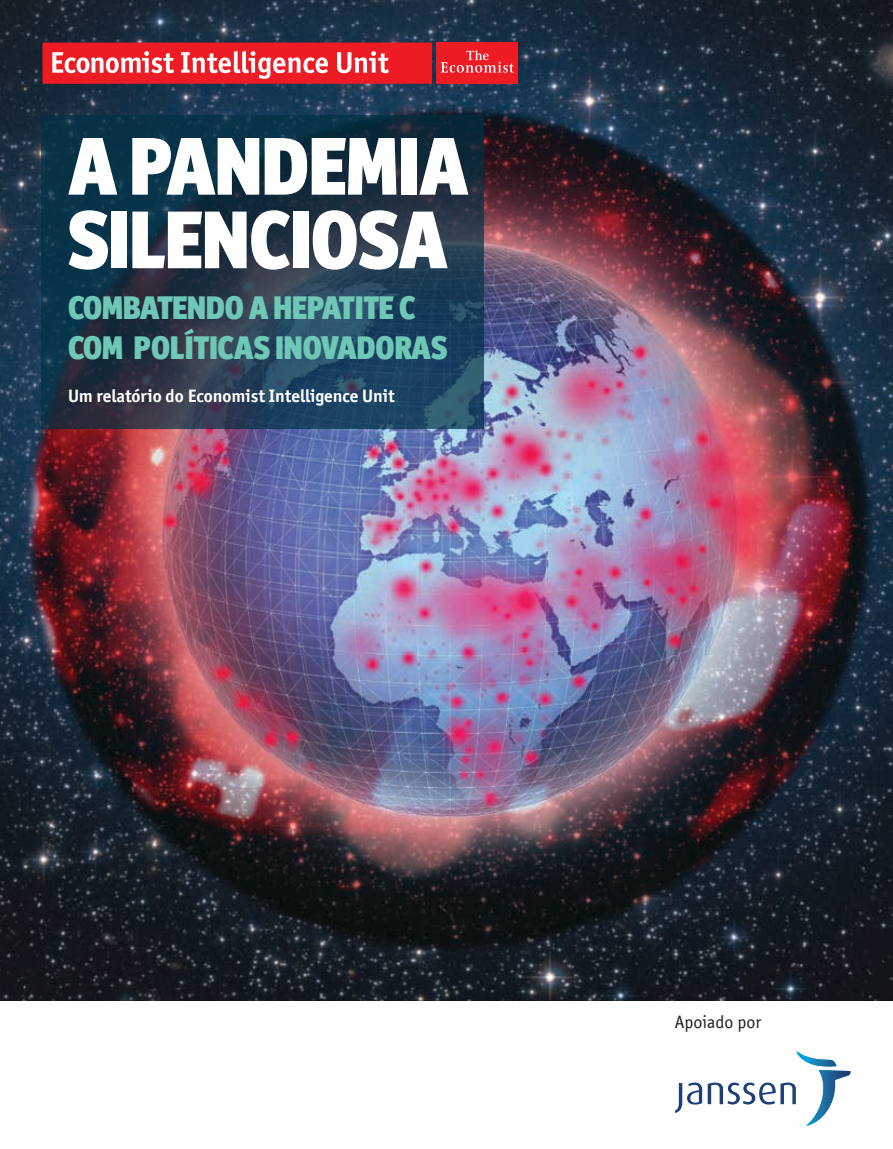
<style>
.page{position:relative;width:893px;height:1149px;background:#fff}
.page>*{position:absolute;margin:0;border:0;box-sizing:border-box;transform-origin:0 0}
.t1{font:900 82.5px/73.5px "Officina Display ITC Std";letter-spacing:-.005em;color:#fff}
.t2{font:900 33px/39.6px "Officina Display ITC Std";color:#6fc8b6}
.t3{font:700 18px "Officina San ITC";color:#fff}
.t4{font:18px "Officina San ITC";color:#231f20}
</style>
<div class="page">
<img style="left:0;top:0;width:893px;height:999px">
<svg style="left:41px;top:115px;width:442px;height:313px;background:#1b374b"></svg>
<div style="left:436px;top:43px;width:82px;height:41px;background:#ed1c24"></div>
<svg style="left:441px;top:50px;width:73px;height:23px"></svg>
<div style="left:43px;top:43px;width:389px;height:41px;background:#ed1c24"></div>
<svg style="left:52px;top:51px;width:122px;height:22px"></svg>
<svg style="left:181px;top:51px;width:147px;height:28px"></svg>
<svg style="left:337px;top:51px;width:52px;height:22px"></svg>
<svg style="left:675px;top:1082px;width:27px;height:30px"></svg>
<svg style="left:708px;top:1051px;width:142px;height:74px"></svg>
<h1 class="t1" style="left:68px;top:129px;width:402px">A PANDEMIA<br>SILENCIOSA</h1>
<p class="t2" style="left:68px;top:288px;width:381px">COMBATENDO A HEPATITE C<br>COM POLÍTICAS INOVADORAS</p>
<p class="t3" style="left:68px;top:384px;width:328px">Um relatório do Economist Intelligence Unit</p>
<p class="t4" style="left:675px;top:1011px;width:88px">Apoiado por</p>
</div>
